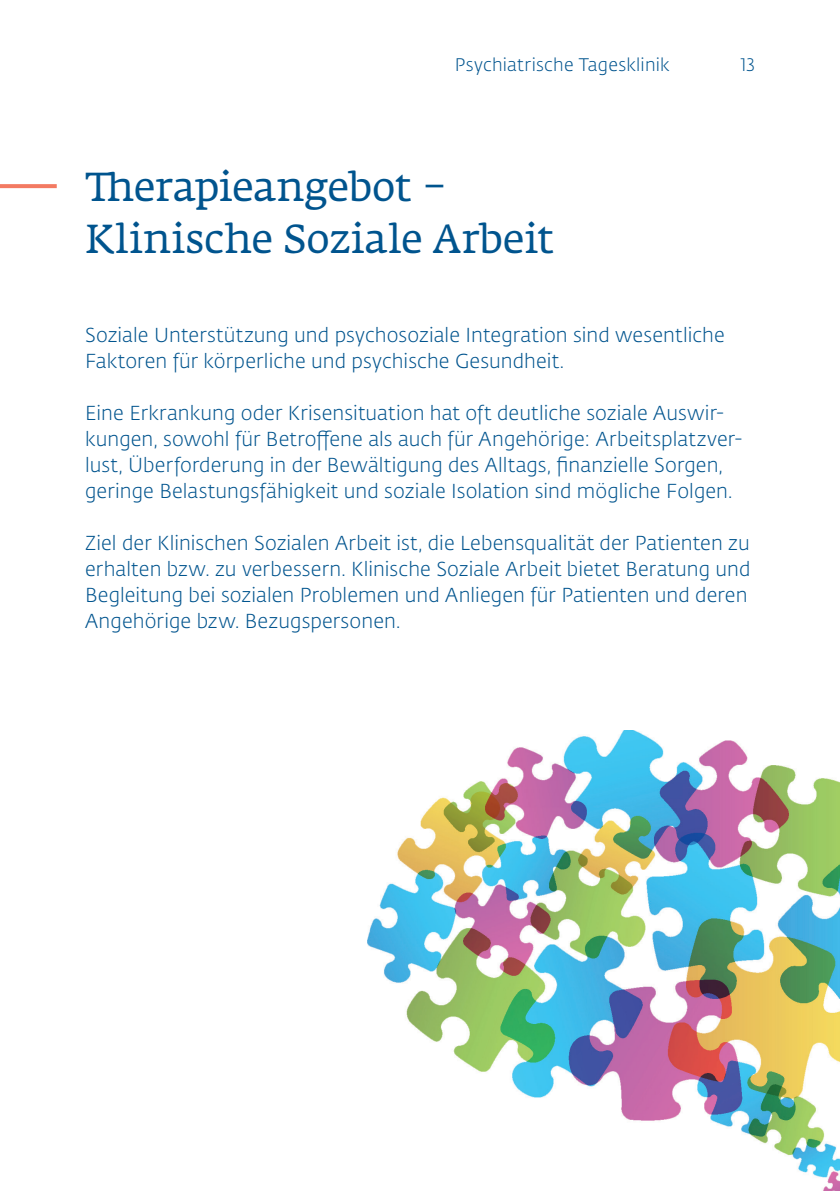
<style>
.page{position:relative;width:840px;height:1191px;background:#fff}
.page>*{position:absolute;margin:0;border:0;box-sizing:border-box;transform-origin:0 0}
.Headline{font:40px "Fedra Serif A Std";letter-spacing:-.005em;color:#00548e}
.Fließtext{font:300 20px/26px "Fedra Sans Std";letter-spacing:.005em;color:#00548e}
.t1{font:300 18px "Fedra Sans Std";letter-spacing:.01em;color:#00548e}
</style>
<div class="page">
<img style="left:367px;top:730px;width:472px;height:461px">
<svg style="left:0;top:184px;width:57px;height:4px"></svg>
<p class="t1" style="left:454px;top:54px;width:216px">Psychiatrische Tagesklinik</p>
<p class="t1" style="left:740px;top:54px;width:15px">13</p>
<p class="Headline" style="left:85px;top:162px;width:363px">Therapieangebot –</p>
<p class="Headline" style="left:85px;top:213px;width:470px">Klinische Soziale Arbeit</p>
<p class="Fließtext" style="left:85px;top:322px;width:641px">Soziale Unterstützung und psychosoziale Integration sind wesentliche<br>Faktoren für körperliche und psychische Gesundheit.</p>
<p class="Fließtext" style="left:85px;top:400px;width:659px">Eine Erkrankung oder Krisensituation hat oft deutliche soziale Auswir&shy;kungen, sowohl für Betroffene als auch für Angehörige: Arbeitsplatzver&shy;lust, Überforderung in der Bewältigung des Alltags, finanzielle Sorgen, geringe Belastungsfähigkeit und soziale Isolation sind mögliche Folgen.</p>
<p class="Fließtext" style="left:85px;top:530px;width:666px">Ziel der Klinischen Sozialen Arbeit ist, die Lebensqualität der Patienten zu erhalten bzw. zu verbessern. Klinische Soziale Arbeit bietet Beratung und Begleitung bei sozialen Problemen und Anliegen für Patienten und deren Angehörige bzw. Bezugspersonen.</p>
</div>
